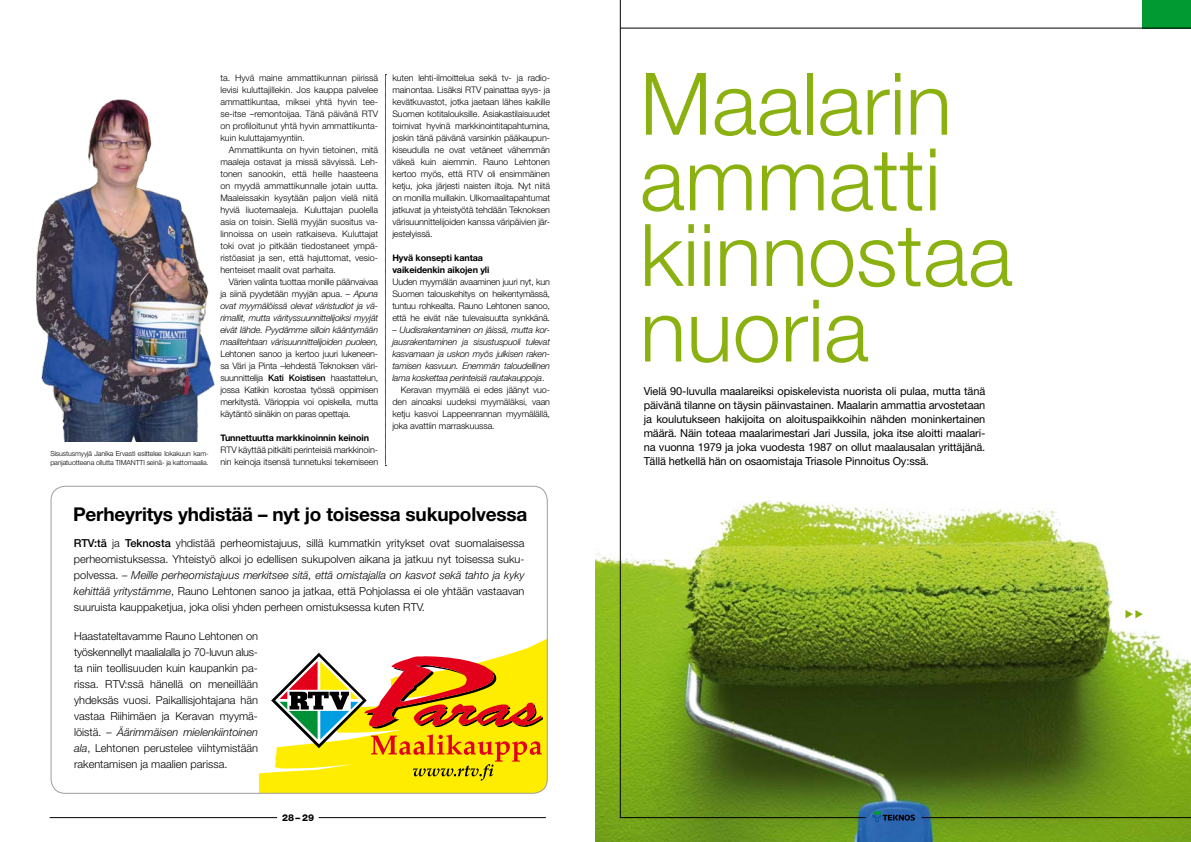
<style>
.page{position:relative;width:1191px;height:842px;background:#fff}
.page>*{position:absolute;margin:0;border:0;box-sizing:border-box;transform-origin:0 0}
.t1{font:300 86.4px/75.6px "Helvetica Neue LT Std";color:#8bb110}
.t2{font:700 19px "Helvetica Neue LT Std";letter-spacing:-.01em;color:#000}
.t3{font:300 11px/16px "Helvetica Neue LT Std";color:#000;text-align:justify}
.t4{font:11px/14px "Helvetica Neue LT Std";letter-spacing:-.01em;color:#000;text-align:justify}
.t5{font:800 9.5px "Helvetica Neue LT Std";color:#000}
.t6{font:300 9px/12px "Helvetica Neue LT Std";letter-spacing:-.01em;color:#000;text-align:justify}
.t7{font:italic 300 9px/12px "Helvetica Neue LT Std";letter-spacing:-.02em;color:#000;text-align:justify}
.t8{font:700 9px/12px "Helvetica Neue LT Std";letter-spacing:-.01em;color:#000}
.t9{font:300 7px/9px "Helvetica Neue LT Std";letter-spacing:-.01em;color:#000}
.s1{font-style:normal}
.s2{font-weight:500}
.s3{font-style:italic}
</style>
<div class="page">
<svg style="left:259px;top:639px;width:288px;height:154px"></svg>
<svg style="left:271px;top:653px;width:272px;height:128px"></svg>
<div style="left:51px;top:486px;width:496px;height:307px;border:1px solid #9c9d9f;border-radius:14px"></div>
<img style="left:595px;top:446px;width:596px;height:396px">
<svg style="left:1125px;top:610px;width:17px;height:8px"></svg>
<img style="left:36px;top:99px;width:179px;height:343px">
<svg style="left:385px;top:74px;width:1px;height:392px"></svg>
<hr style="left:319px;top:817px;width:227px;height:1px;background:#000">
<hr style="left:50px;top:817px;width:227px;height:1px;background:#000">
<div style="left:1142px;top:0;width:49px;height:28px;background:#009932"></div>
<hr style="left:620px;top:28px;width:571px;height:1px;background:#000">
<svg style="left:620px;top:0;width:245px;height:818px"></svg>
<hr style="left:921px;top:817px;width:270px;height:1px;background:#000">
<svg style="left:872px;top:811px;width:43px;height:11px"></svg>
<p class="t9" style="left:50px;top:449px;width:160px">Sisustusmyyjä Janika Ervasti esittelee lokakuun kam&shy;panjatuotteena ollutta TIMANTTI seinä- ja kattomaalia.</p>
<p class="t6" style="left:220px;top:71px;width:159px">ta. Hyvä maine ammattikunnan piirissä levisi kuluttajillekin. Jos kauppa palvelee ammattikuntaa, miksei yhtä hyvin tee&shy;se-itse –remontoijaa. Tänä päivänä RTV on profiloitunut yhtä hyvin ammattikunta&shy;kuin kuluttajamyyntiin.</p>
<p class="t6" style="left:220px;top:143px;width:159px;text-indent:9px">Ammattikunta on hyvin tietoinen, mitä maaleja ostavat ja missä sävyissä. Leh&shy;tonen sanookin, että heille haasteena on myydä ammattikunnalle jotain uutta.<br>Maaleissakin kysytään paljon vielä niitä hyviä liuotemaaleja. Kuluttajan puolella asia on toisin. Siellä myyjän suositus va&shy;linnoissa on usein ratkaiseva. Kuluttajat toki ovat jo pitkään tiedostaneet ympä&shy;ristöasiat ja sen, että hajuttomat, vesio&shy;henteiset maalit ovat parhaita.</p>
<p class="t7" style="left:220px;top:275px;width:159px;text-indent:9px"><span class="s1">Värien valinta tuottaa monille päänvaivaa ja siinä pyydetään myyjän apua.</span> – Apuna ovat myymälöissä olevat väristudiot ja vä&shy;rimallit, mutta värityssuunnittelijoiksi myyjät eivät lähde. Pyydämme silloin kääntymään maalitehtaan värisuunnittelijoiden puoleen,</p>
<p class="t6" style="left:220px;top:347px;width:159px">Lehtonen sanoo ja kertoo juuri lukeneen&shy;sa Väri ja Pinta –lehdestä Teknoksen väri&shy;suunnittelija <span class="s2">Kati Koistisen</span> haastattelun, jossa Katikin korostaa työssä oppimisen merkitystä. Värioppia voi opiskella, mutta käytäntö siinäkin on paras opettaja.</p>
<p class="t8" style="left:220px;top:431px;width:150px">Tunnettuutta markkinoinnin keinoin</p>
<p class="t6" style="left:220px;top:443px;width:159px">RTV käyttää pitkälti perinteisiä markkinoin&shy;nin keinoja itsensä tunnetuksi tekemiseen</p>
<p class="t6" style="left:392px;top:71px;width:159px">kuten lehti-ilmoittelua sekä tv- ja radio&shy;mainontaa. Lisäksi RTV painattaa syys- ja kevätkuvastot, jotka jaetaan lähes kaikille Suomen kotitalouksille. Asiakastilaisuudet toimivat hyvinä markkinointitapahtumina, joskin tänä päivänä varsinkin pääkaupun&shy;kiseudulla ne ovat vetäneet vähemmän väkeä kuin aiemmin. Rauno Lehtonen kertoo myös, että RTV oli ensimmäinen ketju, joka järjesti naisten iltoja. Nyt niitä on monilla muillakin. Ulkomaalitapahtumat jatkuvat ja yhteistyötä tehdään Teknoksen värisuunnittelijoiden kanssa väripäivien jär&shy;jestelyissä.</p>
<p class="t8" style="left:392px;top:251px;width:99px">Hyvä konsepti kantaa vaikeidenkin aikojen yli</p>
<p class="t6" style="left:392px;top:275px;width:159px">Uuden myymälän avaaminen juuri nyt, kun Suomen talouskehitys on heikentymässä, tuntuu rohkealta. Rauno Lehtonen sanoo, että he eivät näe tulevaisuutta synkkänä.</p>
<p class="t7" style="left:392px;top:323px;width:159px">– Uudisrakentaminen on jäissä, mutta kor-</p>
<p class="t7" style="left:392px;top:335px;width:159px">jausrakentaminen ja sisustuspuoli tulevat</p>
<p class="t7" style="left:392px;top:347px;width:159px">kasvamaan ja uskon myös julkisen raken-</p>
<p class="t7" style="left:392px;top:359px;width:159px">tamisen kasvuun. Enemmän taloudellinen</p>
<p class="t7" style="left:392px;top:371px;width:154px">lama koskettaa perinteisiä rautakauppoja<span class="s1">.</span></p>
<p class="t6" style="left:401px;top:383px;width:151px">Keravan myymälä ei edes jäänyt vuo-</p>
<p class="t6" style="left:392px;top:395px;width:159px">den ainoaksi uudeksi myymäläksi, vaan</p>
<p class="t6" style="left:392px;top:407px;width:159px">ketju kasvoi Lappeenrannan myymälällä,</p>
<p class="t6" style="left:392px;top:419px;width:104px">joka avattiin marraskuussa.</p>
<h2 class="t2" style="left:73px;top:502px;width:456px">Perheyritys yhdistää – nyt jo toisessa sukupolvessa</h2>
<p class="t3" style="left:74px;top:534px;width:452px"><span class="s2">RTV:tä</span> ja <span class="s2">Teknosta</span> yhdistää perheomistajuus, sillä kummatkin yritykset ovat suomalaisessa perheomistuksessa. Yhteistyö alkoi jo edellisen sukupolven aikana ja jatkuu nyt toisessa suku&shy;polvessa. <span class="s3">– Meille perheomistajuus merkitsee sitä, että omistajalla on kasvot sekä tahto ja kyky kehittää yritystämme</span>, Rauno Lehtonen sanoo ja jatkaa, että Pohjolassa ei ole yhtään vastaavan suuruista kauppaketjua, joka olisi yhden perheen omistuksessa kuten RTV.</p>
<p class="t3" style="left:74px;top:628px;width:185px">Haastateltavamme Rauno Lehtonen on työskennellyt maalialalla jo 70-luvun alus&shy;ta niin teollisuuden kuin kaupankin pa&shy;rissa. RTV:ssä hänellä on meneillään yhdeksäs vuosi. Paikallisjohtajana hän vastaa Riihimäen ja Keravan myymä&shy;löistä. <span class="s3">– Äärimmäisen mielenkiintoinen ala</span>, Lehtonen perustelee viihtymistään rakentamisen ja maalien parissa.</p>
<p class="t5" style="left:282px;top:812px;width:33px">28–29</p>
<h1 class="t1" style="left:640px;top:64px;width:374px">Maalarin ammatti kiinnostaa nuoria</h1>
<p class="t4" style="left:643px;top:383px;width:343px">Vielä 90-luvulla maalareiksi opiskelevista nuorista oli pulaa, mutta tänä päivänä tilanne on täysin päinvastainen. Maalarin ammattia arvostetaan ja koulutukseen hakijoita on aloituspaikkoihin nähden moninkertainen määrä. Näin toteaa maalarimestari Jari Jussila, joka itse aloitti maalari&shy;na vuonna 1979 ja joka vuodesta 1987 on ollut maalausalan yrittäjänä.<br>Tällä hetkellä hän on osaomistaja Triasole Pinnoitus Oy:ssä.</p>
</div>
